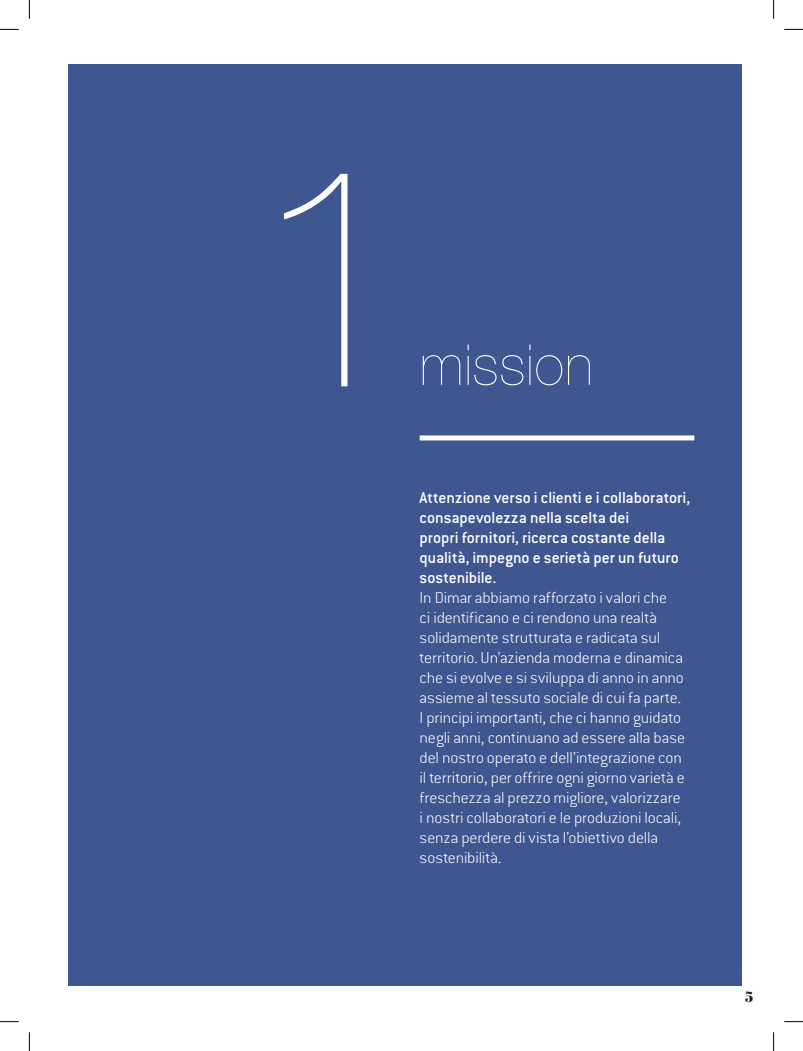
<style>
.page{position:relative;width:803px;height:1051px;background:#fff}
.page>*{position:absolute;margin:0;border:0;box-sizing:border-box;transform-origin:0 0}
.t1{font:200 312.5px "Helvetica Neue LT Std";color:#fff}
.t2{font:200 56.25px "Helvetica Neue LT Std";letter-spacing:.015em;color:#fff}
.t3{font:200 17.5px/20px "Conduit ITC";letter-spacing:-.005em;color:#fff}
.t4{font:500 17.5px/20px "Conduit ITC";letter-spacing:-.005em;color:#fff}
.t5{font:15px "Abril Fatface";color:#231f20}
</style>
<div class="page">
<div style="left:68px;top:65px;width:674px;height:921px;background:#405690"></div>
<div style="left:420px;top:435px;width:274px;height:5px;background:#fff"></div>
<svg style="left:0;top:29px;width:19px;height:1px"></svg>
<svg style="left:784px;top:29px;width:19px;height:1px"></svg>
<svg style="left:0;top:1021px;width:19px;height:1px"></svg>
<svg style="left:784px;top:1021px;width:19px;height:1px"></svg>
<svg style="left:29px;top:0;width:1px;height:19px"></svg>
<svg style="left:29px;top:1032px;width:1px;height:19px"></svg>
<svg style="left:773px;top:0;width:1px;height:19px"></svg>
<svg style="left:773px;top:1032px;width:1px;height:19px"></svg>
<h1 class="t1" style="left:248px;top:95px;width:175px">1</h1>
<h2 class="t2" style="left:420px;top:332px;width:175px">mission</h2>
<p class="t4" style="left:420px;top:487px;width:272px">Attenzione verso i clienti e i collaboratori, consapevolezza nella scelta dei<br>propri fornitori, ricerca costante della qualità, impegno e serietà per un futuro sostenibile.</p>
<p class="t3" style="left:420px;top:587px;width:267px">In Dimar abbiamo rafforzato i valori che<br>ci identificano e ci rendono una realtà solidamente strutturata e radicata sul territorio. Un’azienda moderna e dinamica che si evolve e si sviluppa di anno in anno assieme al tessuto sociale di cui fa parte.<br>I principi importanti, che ci hanno guidato negli anni, continuano ad essere alla base del nostro operato e dell’integrazione con il territorio, per offrire ogni giorno varietà e freschezza al prezzo migliore, valorizzare i nostri collaboratori e le produzioni locali, senza perdere di vista l’obiettivo della sostenibilità.</p>
<p class="t5" style="left:745px;top:986px;width:10px">5</p>
</div>
